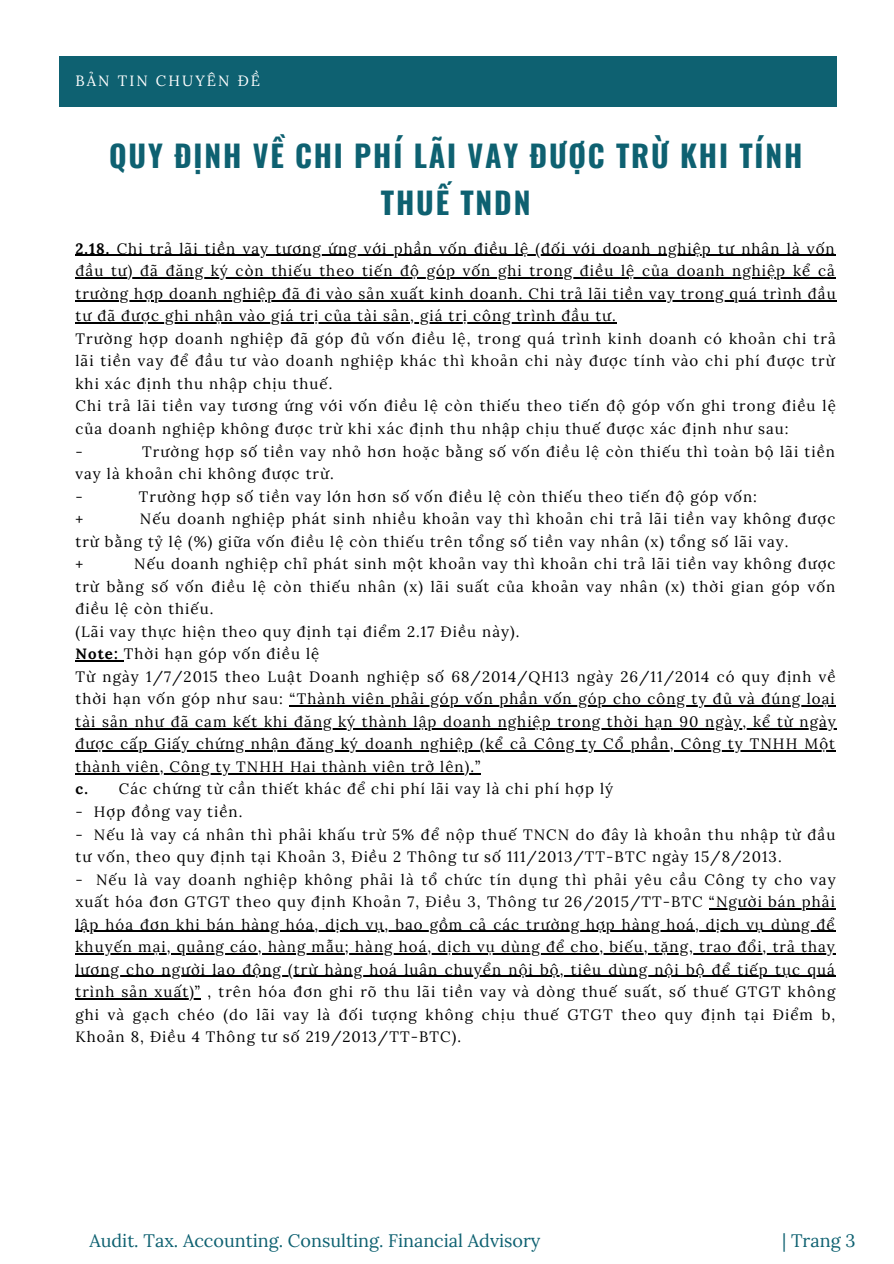
<style>
.page{position:relative;width:894px;height:1264px;background:#fff}
.page>*{position:absolute;margin:0;border:0;box-sizing:border-box;transform-origin:0 0}
.t1{font:700 30px/47.2px "Oswald";letter-spacing:.06em;color:#0e6171;text-align:center}
.t2{font:18px "Lora";color:#0e6171}
.t3{font:15px/22.5px "Lora";letter-spacing:.07em;color:#000}
.t4{font:14.85px "Lora";letter-spacing:.14em;color:#fff}
.s1{font-weight:700}
</style>
<div class="page">
<div style="left:59px;top:56px;width:777px;height:51px;background:#0e6171"></div>
<hr style="left:75px;top:255px;width:35px;height:1px;background:#000">
<hr style="left:110px;top:255px;width:725px;height:1px;background:#000">
<hr style="left:75px;top:277px;width:760px;height:1px;background:#000">
<hr style="left:75px;top:300px;width:761px;height:1px;background:#000">
<hr style="left:75px;top:322px;width:541px;height:1px;background:#000">
<hr style="left:75px;top:660px;width:49px;height:1px;background:#000">
<hr style="left:289px;top:705px;width:546px;height:1px;background:#000">
<hr style="left:75px;top:728px;width:761px;height:1px;background:#000">
<hr style="left:75px;top:750px;width:760px;height:1px;background:#000">
<hr style="left:75px;top:773px;width:406px;height:1px;background:#000">
<hr style="left:708px;top:908px;width:127px;height:1px;background:#000">
<hr style="left:75px;top:930px;width:760px;height:1px;background:#000">
<hr style="left:75px;top:953px;width:760px;height:1px;background:#000">
<hr style="left:75px;top:975px;width:760px;height:1px;background:#000">
<hr style="left:75px;top:998px;width:126px;height:1px;background:#000">
<p class="t4" style="left:75px;top:71px;width:186px">BẢN TIN CHUYÊN ĐỀ</p>
<h1 class="t1" style="left:109px;top:131px;width:694px">QUY ĐỊNH VỀ CHI PHÍ LÃI VAY ĐƯỢC TRỪ KHI TÍNH<br>THUẾ TNDN</h1>
<p class="t3" style="left:75px;top:237px;width:761px"><span class="s1">2.18.</span> Chi trả lãi tiền vay tương ứng với phần vốn điều lệ (đối với doanh nghiệp tư nhân là vốn đầu tư) đã đăng ký còn thiếu theo tiến độ góp vốn ghi trong điều lệ của doanh nghiệp kể cả trường hợp doanh nghiệp đã đi vào sản xuất kinh doanh. Chi trả lãi tiền vay trong quá trình đầu tư đã được ghi nhận vào giá trị của tài sản, giá trị công trình đầu tư.<br>Trường hợp doanh nghiệp đã góp đủ vốn điều lệ, trong quá trình kinh doanh có khoản chi trả lãi tiền vay để đầu tư vào doanh nghiệp khác thì khoản chi này được tính vào chi phí được trừ khi xác định thu nhập chịu thuế.<br>Chi trả lãi tiền vay tương ứng với vốn điều lệ còn thiếu theo tiến độ góp vốn ghi trong điều lệ của doanh nghiệp không được trừ khi xác định thu nhập chịu thuế được xác định như sau:<br>-</p>
<p class="t3" style="left:75px;top:440px;width:760px;text-indent:67px">Trường hợp số tiền vay nhỏ hơn hoặc bằng số vốn điều lệ còn thiếu thì toàn bộ lãi tiền vay là khoản chi không được trừ.<br>-</p>
<p class="t3" style="left:139px;top:485px;width:619px">Trường hợp số tiền vay lớn hơn số vốn điều lệ còn thiếu theo tiến độ góp vốn:</p>
<p class="t3" style="left:75px;top:507px;width:761px;text-indent:64px">Nếu doanh nghiệp phát sinh nhiều khoản vay thì khoản chi trả lãi tiền vay không được trừ bằng tỷ lệ (%) giữa vốn điều lệ còn thiếu trên tổng số tiền vay nhân (x) tổng số lãi vay.<br>+</p>
<p class="t3" style="left:75px;top:507px;width:9px">+</p>
<p class="t3" style="left:75px;top:552px;width:761px;text-indent:59px">Nếu doanh nghiệp chỉ phát sinh một khoản vay thì khoản chi trả lãi tiền vay không được trừ bằng số vốn điều lệ còn thiếu nhân (x) lãi suất của khoản vay nhân (x) thời gian góp vốn điều lệ còn thiếu.<br>(Lãi vay thực hiện theo quy định tại điểm 2.17 Điều này).<br><span class="s1">Note:</span> Thời hạn góp vốn điều lệ<br>Từ ngày 1/7/2015 theo Luật Doanh nghiệp số 68/2014/QH13 ngày 26/11/2014 có quy định về thời hạn vốn góp như sau: “Thành viên phải góp vốn phần vốn góp cho công ty đủ và đúng loại tài sản như đã cam kết khi đăng ký thành lập doanh nghiệp trong thời hạn 90 ngày, kể từ ngày được cấp Giấy chứng nhận đăng ký doanh nghiệp (kể cả Công ty Cổ phần, Công ty TNHH Một thành viên, Công ty TNHH Hai thành viên trở lên).”<br><span class="s1">c.</span> Các chứng từ cần thiết khác để chi phí lãi vay là chi phí hợp lý</p>
<p class="t3" style="left:75px;top:800px;width:168px">- Hợp đồng vay tiền.</p>
<p class="t3" style="left:75px;top:822px;width:761px">- Nếu là vay cá nhân thì phải khấu trừ 5% để nộp thuế TNCN do đây là khoản thu nhập từ đầu tư vốn, theo quy định tại Khoản 3, Điều 2 Thông tư số 111/2013/TT-BTC ngày 15/8/2013.</p>
<p class="t3" style="left:75px;top:867px;width:761px;text-align:justify">- Nếu là vay doanh nghiệp không phải là tổ chức tín dụng thì phải yêu cầu Công ty cho vay xuất hóa đơn GTGT theo quy định Khoản 7, Điều 3, Thông tư 26/2015/TT-BTC “Người bán phải lập hóa đơn khi bán hàng hóa, dịch vụ, bao gồm cả các trường hợp hàng hoá, dịch vụ dùng để khuyến mại, quảng cáo, hàng mẫu; hàng hoá, dịch vụ dùng để cho, biếu, tặng, trao đổi, trả thay lương cho người lao động (trừ hàng hoá luân chuyển nội bộ, tiêu dùng nội bộ để tiếp tục quá trình sản xuất)” , trên hóa đơn ghi rõ thu lãi tiền vay và dòng thuế suất, số thuế GTGT không ghi và gạch chéo (do lãi vay là đối tượng không chịu thuế GTGT theo quy định tại Điểm b, Khoản 8, Điều 4 Thông tư số 219/2013/TT-BTC).</p>
<p class="t2" style="left:89px;top:1228px;width:452px">Audit. Tax. Accounting. Consulting. Financial Advisory</p>
<p class="t2" style="left:782px;top:1228px;width:75px">| Trang 3</p>
</div>
